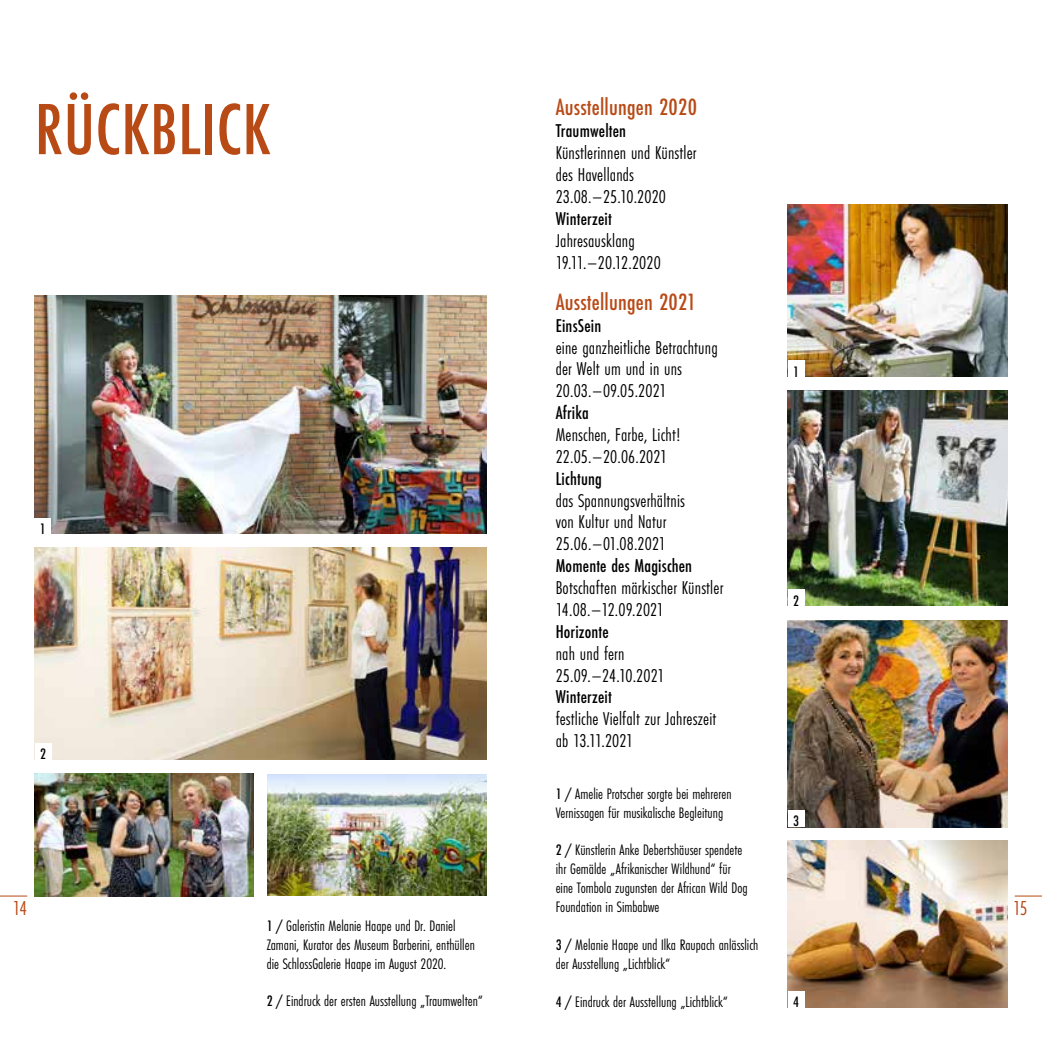
<style>
.page{position:relative;width:1042px;height:1042px;background:#fff}
.page>*{position:absolute;margin:0;border:0;box-sizing:border-box;transform-origin:0 0}
.t1{font:500 75.25px "Futura PT Cond";letter-spacing:.01em;color:#b84a16}
.t2{font:500 24.5px "Futura PT Cond";letter-spacing:.01em;color:#b84a16}
.t3{font:21px "Futura PT Cond";color:#b84a16}
.t4{font:19.25px/21.9px "Futura PT Cond";letter-spacing:.01em;color:#000}
.t5{font:500 19.25px "Futura PT Cond";letter-spacing:.01em;color:#000}
.t6{font:15.75px/18.9px "Futura PT Cond";color:#000}
.t7{font:500 15.75px "Futura PT Cond";color:#000}
.s1{font-weight:500}
</style>
<div class="page">
<svg style="left:0;top:895px;width:27px;height:1px"></svg>
<svg style="left:1014px;top:895px;width:28px;height:1px"></svg>
<img style="left:35px;top:548px;width:451px;height:211px">
<img style="left:35px;top:295px;width:451px;height:239px">
<img style="left:788px;top:390px;width:219px;height:215px">
<img style="left:788px;top:840px;width:219px;height:167px">
<img style="left:788px;top:620px;width:219px;height:207px">
<img style="left:788px;top:205px;width:219px;height:171px">
<div style="left:34px;top:518px;width:17px;height:16px;background:#fff"></div>
<img style="left:35px;top:773px;width:218px;height:123px">
<img style="left:267px;top:774px;width:219px;height:121px">
<div style="left:787px;top:361px;width:17px;height:16px;background:#fff"></div>
<div style="left:787px;top:590px;width:17px;height:16px;background:#fff"></div>
<div style="left:787px;top:810px;width:17px;height:16px;background:#fff"></div>
<div style="left:787px;top:991px;width:17px;height:16px;background:#fff"></div>
<div style="left:35px;top:743px;width:17px;height:16px;background:#fff"></div>
<h1 class="t1" style="left:35px;top:85px;width:237px">RÜCKBLICK</h1>
<h2 class="t2" style="left:556px;top:93px;width:143px">Ausstellungen 2020</h2>
<p class="t5" style="left:556px;top:120px;width:72px">Traumwelten</p>
<p class="t4" style="left:556px;top:142px;width:142px">Künstlerinnen und Künstler des Havellands<br>23.08.–25.10.2020</p>
<p class="t5" style="left:556px;top:207px;width:58px">Winterzeit</p>
<p class="t4" style="left:556px;top:229px;width:106px">Jahresausklang<br>19.11.–20.12.2020</p>
<h2 class="t2" style="left:556px;top:287px;width:142px">Ausstellungen 2021</h2>
<p class="t5" style="left:556px;top:314px;width:47px">EinsSein</p>
<p class="t4" style="left:556px;top:336px;width:163px">eine ganzheitliche Betrachtung der Welt um und in uns<br>20.03.–09.05.2021</p>
<p class="t5" style="left:556px;top:401px;width:35px">Afrika</p>
<p class="t4" style="left:556px;top:424px;width:126px">Menschen, Farbe, Licht!<br>22.05.–20.06.2021</p>
<p class="t5" style="left:556px;top:467px;width:48px">Lichtung</p>
<p class="t4" style="left:556px;top:489px;width:131px">das Spannungsverhältnis von Kultur und Natur<br>25.06.–01.08.2021</p>
<p class="t5" style="left:556px;top:554px;width:138px">Momente des Magischen</p>
<p class="t4" style="left:556px;top:577px;width:169px">Botschaften märkischer Künstler<br>14.08.–12.09.2021</p>
<p class="t5" style="left:556px;top:620px;width:55px">Horizonte</p>
<p class="t4" style="left:556px;top:642px;width:110px">nah und fern<br>25.09.–24.10.2021</p>
<p class="t5" style="left:556px;top:686px;width:58px">Winterzeit</p>
<p class="t4" style="left:556px;top:708px;width:162px">festliche Vielfalt zur Jahreszeit ab 13.11.2021</p>
<p class="t7" style="left:40px;top:519px;width:7px">1</p>
<p class="t7" style="left:40px;top:745px;width:7px">2</p>
<p class="t7" style="left:793px;top:362px;width:7px">1</p>
<p class="t7" style="left:793px;top:591px;width:7px">2</p>
<p class="t6" style="left:556px;top:784px;width:177px"><span class="s1">1 /</span> Amelie Protscher sorgte bei mehreren<br>Vernissagen für musikalische Begleitung</p>
<p class="t6" style="left:556px;top:841px;width:193px"><span class="s1">2 /</span> Künstlerin Anke Debertshäuser spendete ihr Gemälde „Afrikanischer Wildhund“ für eine Tombola zugunsten der African Wild Dog Foundation in Simbabwe</p>
<p class="t6" style="left:556px;top:935px;width:204px"><span class="s1">3 /</span> Melanie Haape und Ilka Raupach anlässlich der Ausstellung „Lichtblick“</p>
<p class="t6" style="left:556px;top:992px;width:174px"><span class="s1">4 /</span> Eindruck der Ausstellung „Lichtblick“</p>
<p class="t7" style="left:793px;top:811px;width:7px">3</p>
<h3 class="t3" style="left:13px;top:896px;width:16px">14</h3>
<h3 class="t3" style="left:1013px;top:896px;width:16px">15</h3>
<p class="t6" style="left:267px;top:916px;width:210px"><span class="s1">1 /</span> Galeristin Melanie Haape und Dr. Daniel<br>Zamani, Kurator des Museum Barberini, enthüllen die SchlossGalerie Haape im August 2020.</p>
<p class="t6" style="left:267px;top:992px;width:218px"><span class="s1">2 /</span> Eindruck der ersten Ausstellung „Traumwelten“</p>
<p class="t7" style="left:793px;top:993px;width:7px">4</p>
</div>
